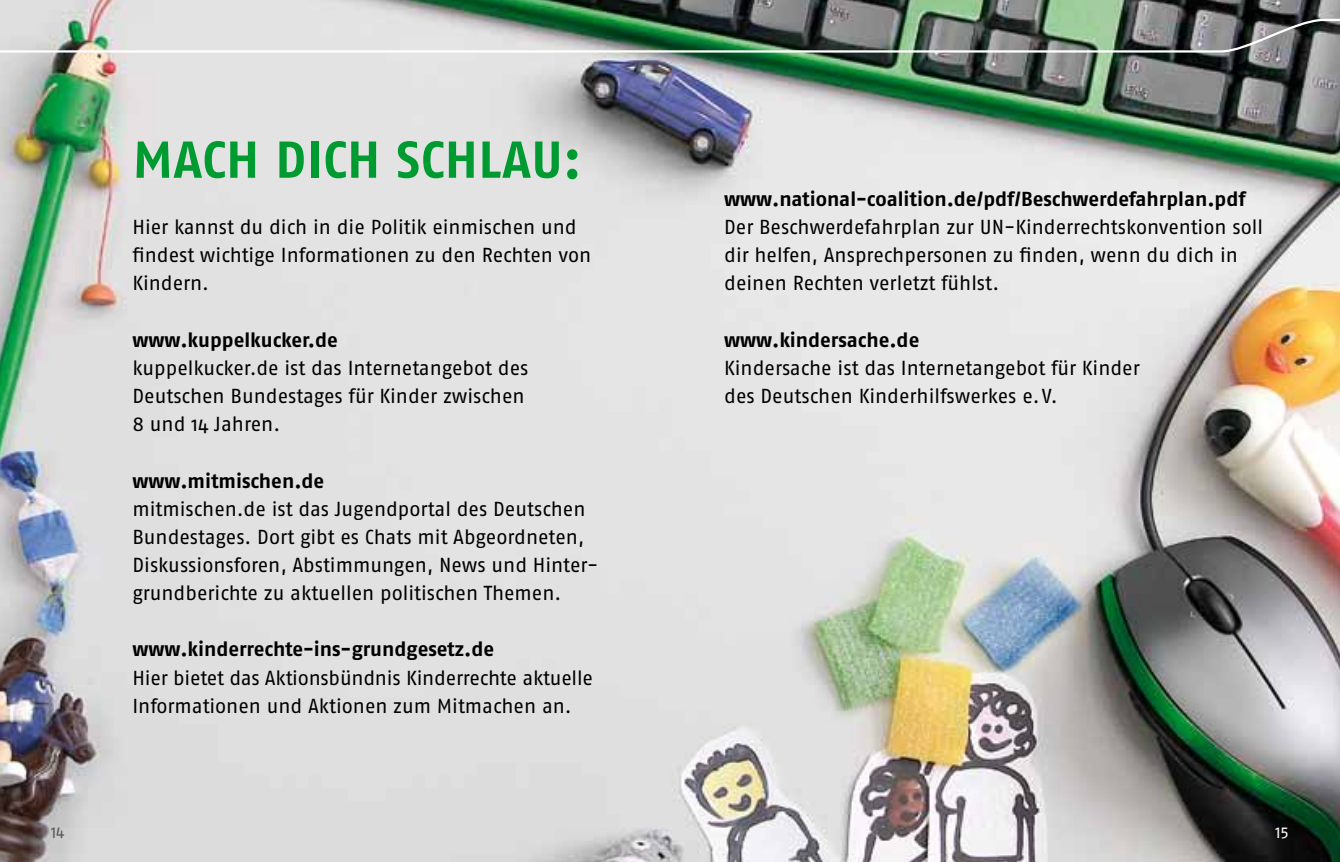
<style>
.page{position:relative;width:1340px;height:862px;background:#fff}
.page>*{position:absolute;margin:0;border:0;box-sizing:border-box;transform-origin:0 0}
.t1{font:700 51.75px "Fago OT";letter-spacing:.01em;color:#009b30}
.t2{font:20.25px/28.1px "Fago OT";letter-spacing:-.005em;color:#000}
.t3{font:700 20.25px "Fago OT";color:#000}
.t4{font:15.75px "Fago OT";color:#58585a}
.t5{font:15.75px "Fago OT";color:#fff}
</style>
<div class="page">
<img style="left:0;top:0;width:1339px;height:861px">
<img style="left:1109px;top:301px;width:230px;height:243px">
<img style="left:0;top:18px;width:1339px;height:36px">
<h1 class="t1" style="left:133px;top:128px;width:450px">Mach dich schlau:</h1>
<p class="t2" style="left:132px;top:213px;width:460px">Hier kannst du dich in die Politik einmischen und findest wichtige Informationen zu den Rechten von<br>Kindern.</p>
<p class="t3" style="left:132px;top:327px;width:207px">www.kuppelkucker.de</p>
<p class="t2" style="left:132px;top:353px;width:397px">kuppelkucker.de ist das Internetangebot des<br>Deutschen Bundestages für Kinder zwischen<br>8 und 14 Jahren.</p>
<p class="t3" style="left:132px;top:468px;width:193px">www.mitmischen.de</p>
<p class="t2" style="left:132px;top:494px;width:467px">mitmischen.de ist das Jugendportal des Deutschen Bundestages. Dort gibt es Chats mit Abgeordneten, Diskussionsforen, Abstimmungen, News und Hinter&shy;grundberichte zu aktuellen politischen Themen.</p>
<p class="t3" style="left:132px;top:637px;width:363px">www.kinderrechte-ins-grundgesetz.de</p>
<p class="t2" style="left:132px;top:663px;width:462px">Hier bietet das Aktionsbündnis Kinderrechte aktuelle<br>Informationen und Aktionen zum Mitmachen an.</p>
<p class="t3" style="left:724px;top:187px;width:523px">www.national-coalition.de/pdf/Beschwerdefahrplan.pdf</p>
<p class="t2" style="left:724px;top:213px;width:540px">Der Beschwerdefahrplan zur UN-Kinderrechtskonvention soll dir helfen, Ansprechpersonen zu finden, wenn du dich in deinen Rechten verletzt fühlst.</p>
<p class="t3" style="left:724px;top:327px;width:197px">www.kindersache.de</p>
<p class="t2" style="left:724px;top:353px;width:417px">Kindersache ist das Internetangebot für Kinder des Deutschen Kinderhilfswerkes e.V.</p>
<p class="t4" style="left:51px;top:823px;width:15px">14</p>
<p class="t5" style="left:1275px;top:823px;width:15px">15</p>
</div>
